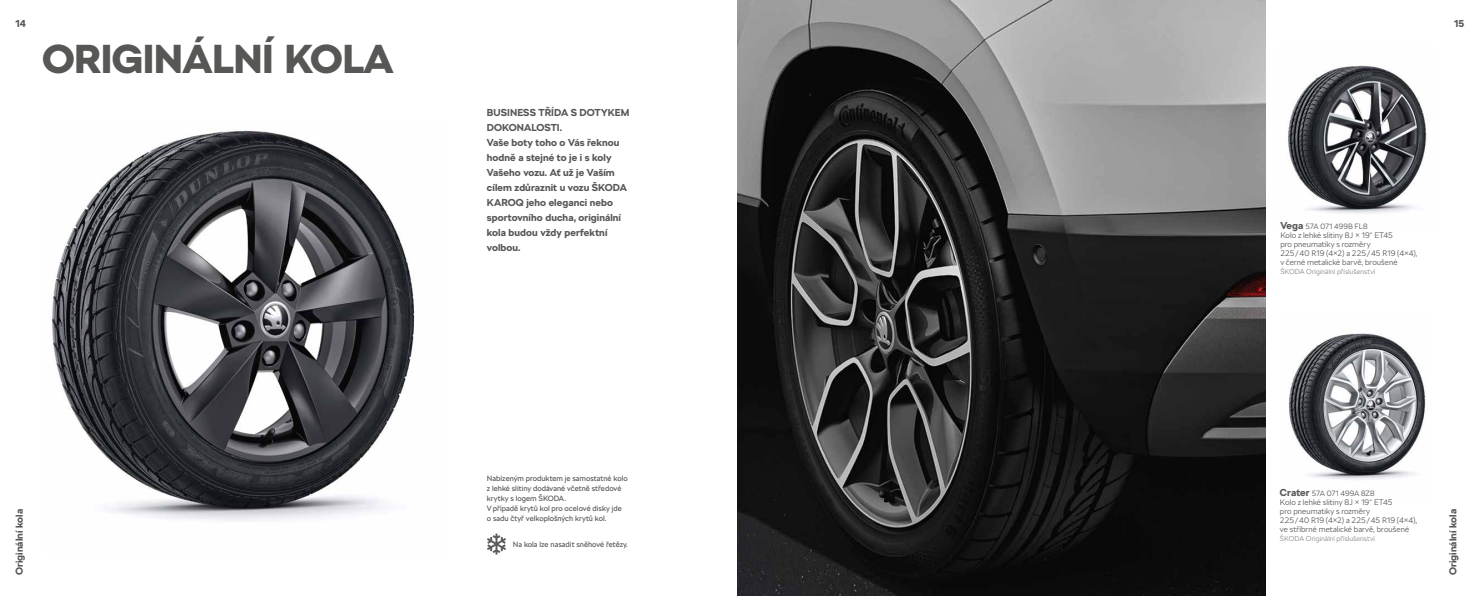
<style>
.page{position:relative;width:1475px;height:596px;background:#fff}
.page>*{position:absolute;margin:0;border:0;box-sizing:border-box;transform-origin:0 0}
.t1{font:900 40px "SKODA Next";color:#575756}
.t2{font:700 10px/15px "SKODA Next";letter-spacing:.005em;color:#575756}
.t3{font:300 8px/9px "SKODA Next";letter-spacing:.01em;color:#575756}
.t4{font:7.6px/10px "SKODA Next";color:#575756}
.t5{font:300 7.6px "SKODA Next";letter-spacing:.005em;color:#575756}
.t6{font:300 7px "SKODA Next";letter-spacing:.01em;color:#878787}
.s1{font-weight:700;font-size:10px}
</style>
<div class="page">
<img style="left:737px;top:0;width:528px;height:595px">
<svg style="left:487px;top:533px;width:19px;height:21px"></svg>
<img style="left:52px;top:130px;width:363px;height:391px">
<img style="left:1288px;top:333px;width:138px;height:147px">
<img style="left:1287px;top:65px;width:140px;height:149px">
<p class="t2" style="left:15px;top:16px;width:12px">14</p>
<p class="t2" style="left:1453px;top:16px;width:12px">15</p>
<h1 class="t1" style="left:43px;top:35px;width:352px">ORIGINÁLNÍ KOLA</h1>
<p class="t2" style="left:487px;top:105px;width:144px">BUSINESS TŘÍDA S DOTYKEM<br>DOKONALOSTI.<br>Vaše boty toho o Vás řeknou hodně a stejné to je i s koly<br>Vašeho vozu. Ať už je Vaším cílem zdůraznit u vozu ŠKODA<br>KAROQ jeho eleganci nebo sportovního ducha, originální kola budou vždy perfektní volbou.</p>
<p class="t5" style="left:1279px;top:221px;width:89px"><span class="s1">Vega</span> 57A 071 499B FL8</p>
<p class="t3" style="left:1279px;top:230px;width:139px">Kolo z lehké slitiny 8J × 19“ ET45<br>pro pneumatiky s rozměry<br>225/40 R19 (4×2) a 225/45 R19 (4×4), v černé metalické barvě, broušené</p>
<p class="t6" style="left:1279px;top:267px;width:96px">ŠKODA Originální příslušenství</p>
<p class="t4" style="left:487px;top:473px;width:142px">Nabízeným produktem je samostatné kolo z lehké slitiny dodávané včetně středové krytky s logem ŠKODA.<br>V případě krytů kol pro ocelové disky jde o sadu čtyř velkoplošných krytů kol.</p>
<p class="t5" style="left:1279px;top:489px;width:96px"><span class="s1">Crater</span> 57A 071 499A 8Z8</p>
<p class="t3" style="left:1279px;top:498px;width:139px">Kolo z lehké slitiny 8J × 19“ ET45<br>pro pneumatiky s rozměry<br>225/40 R19 (4×2) a 225/45 R19 (4×4), ve stříbrné metalické barvě, broušené</p>
<p class="t6" style="left:1279px;top:534px;width:96px">ŠKODA Originální příslušenství</p>
<p class="t2" style="left:12px;top:574px;width:67px;rotate:-90deg">Originální kola</p>
<p class="t2" style="left:1445px;top:574px;width:67px;rotate:-90deg">Originální kola</p>
<p class="t4" style="left:513px;top:539px;width:116px">Na kola lze nasadit sněhové řetězy.</p>
</div>
